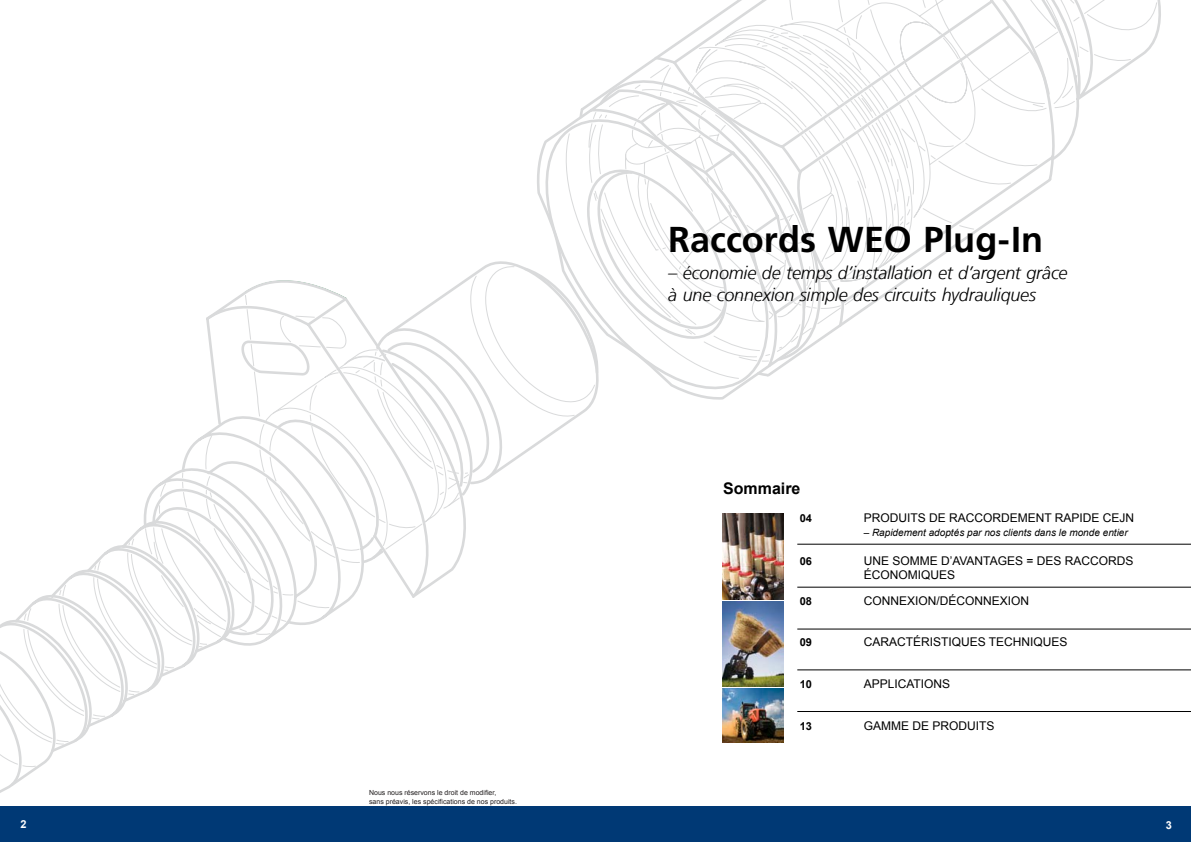
<style>
.page{position:relative;width:1191px;height:842px;background:#fff}
.page>*{position:absolute;margin:0;border:0;box-sizing:border-box;transform-origin:0 0}
.t1{font:700 36px "Frutiger LT Com";color:#000}
.t2{font:italic 300 18px/21.6px "Frutiger LT Com";letter-spacing:-.01em;color:#000}
.t3{font:700 16px "Arial";color:#000}
.t4{font:12px/14.4px "Arial";color:#000}
.t5{font:700 11px "Arial";color:#000}
.t6{font:700 11px "Arial";color:#fff}
.t7{font:italic 10px "Arial";color:#000}
.t8{font:7px/8.4px "Arial";color:#221e1f}
</style>
<div class="page">
<svg style="left:0;top:417px;width:577px;height:376px"></svg>
<svg style="left:476px;top:417px;width:33px;height:148px"></svg>
<svg style="left:204px;top:287px;width:272px;height:313px"></svg>
<svg style="left:253px;top:261px;width:335px;height:156px"></svg>
<svg style="left:532px;top:261px;width:62px;height:148px"></svg>
<svg style="left:537px;top:118px;width:217px;height:283px"></svg>
<svg style="left:578px;top:0;width:505px;height:378px"></svg>
<img style="left:722px;top:513px;width:61px;height:86px">
<hr style="left:797px;top:544px;width:394px;height:1px;background:#000">
<hr style="left:797px;top:587px;width:394px;height:1px;background:#000">
<hr style="left:797px;top:629px;width:394px;height:1px;background:#000">
<hr style="left:797px;top:670px;width:394px;height:1px;background:#000">
<hr style="left:797px;top:711px;width:394px;height:1px;background:#000">
<img style="left:722px;top:601px;width:61px;height:86px">
<img style="left:722px;top:689px;width:61px;height:54px">
<div style="left:0;top:806px;width:595px;height:36px;background:#003975"></div>
<div style="left:595px;top:806px;width:596px;height:36px;background:#003975"></div>
<h1 class="t1" style="left:668px;top:218px;width:376px">Raccords WEO Plug-In</h1>
<h2 class="t2" style="left:668px;top:262px;width:401px">– économie de temps d’installation et d’argent grâce à une connexion simple des circuits hydrauliques</h2>
<h3 class="t3" style="left:723px;top:478px;width:79px">Sommaire</h3>
<p class="t8" style="left:369px;top:789px;width:149px">NOUS NOUS RÉSERVONS LE DROIT DE MODIFIER,<br>SANS PRÉAVIS, LES SPÉCIFICATIONS DE NOS PRODUITS.</p>
<p class="t5" style="left:799px;top:511px;width:14px">04</p>
<p class="t4" style="left:863px;top:511px;width:272px">PRODUITS DE RACCORDEMENT RAPIDE CEJN</p>
<p class="t7" style="left:863px;top:526px;width:266px">– Rapidement adoptés par nos clients dans le monde entier</p>
<p class="t5" style="left:799px;top:554px;width:14px">06</p>
<p class="t4" style="left:863px;top:554px;width:271px">UN E SOMME D’AVANTAGES = DES RACCORDS<br>ÉCONOMIQUES</p>
<p class="t5" style="left:799px;top:594px;width:14px">08</p>
<p class="t4" style="left:863px;top:594px;width:165px">CONN EXION/DÉCONN EXION</p>
<p class="t5" style="left:799px;top:635px;width:14px">09</p>
<p class="t4" style="left:863px;top:635px;width:205px">CARACTÉRISTIQUES TECHN IQUES</p>
<p class="t5" style="left:799px;top:676px;width:14px">10</p>
<p class="t4" style="left:863px;top:676px;width:9px">APP</p>
<p class="t4" style="left:887px;top:676px;width:64px">LICATIONS</p>
<p class="t5" style="left:799px;top:718px;width:14px">13</p>
<p class="t4" style="left:863px;top:718px;width:132px">GAMME DE PRODUITS</p>
<p class="t6" style="left:21px;top:816px;width:8px">2</p>
<p class="t6" style="left:1166px;top:817px;width:8px">3</p>
</div>
